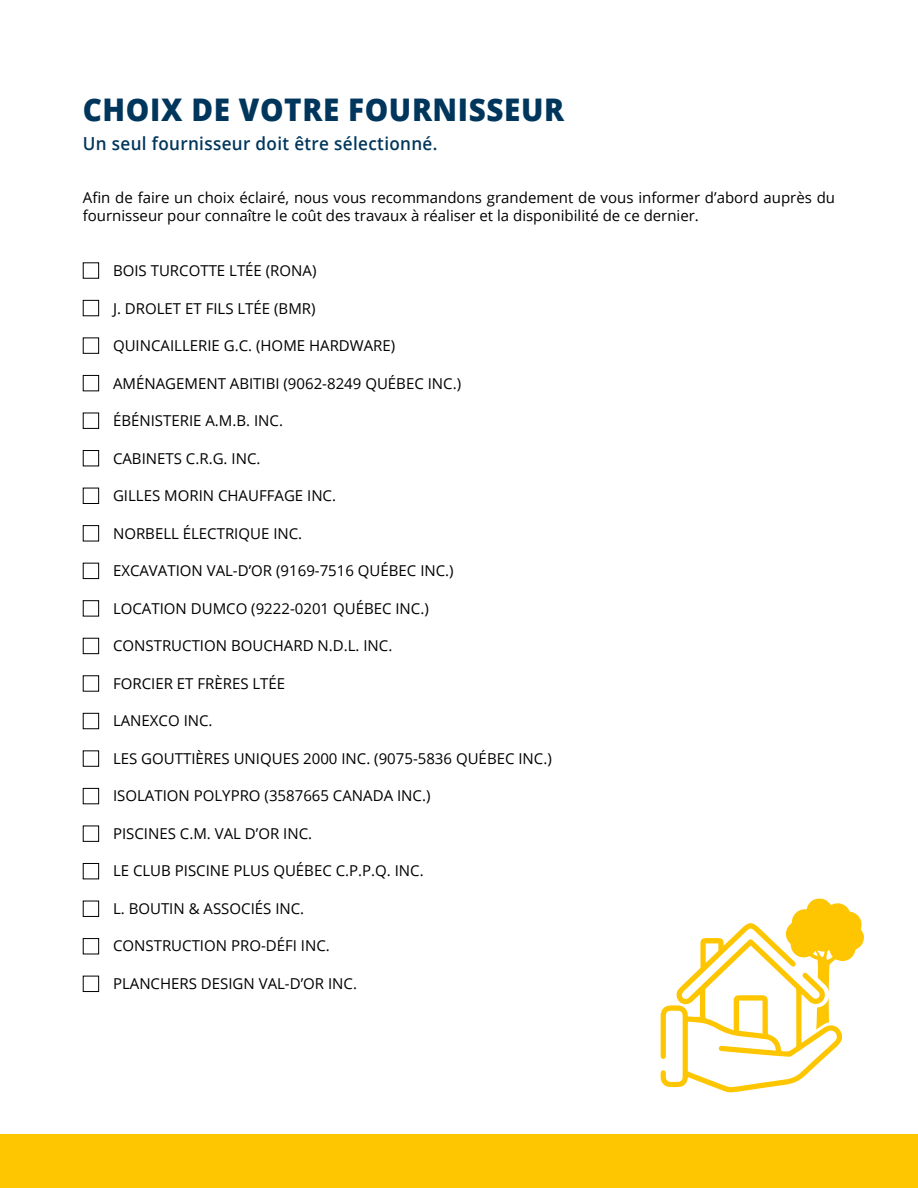
<style>
.page{position:relative;width:918px;height:1188px;background:#fff}
.page>*{position:absolute;margin:0;border:0;box-sizing:border-box;transform-origin:0 0}
.t1{font:800 31.2px "Open Sans";letter-spacing:.02em;color:#00365c;scale:.95 1}
.t2{font:600 18px "Open Sans";letter-spacing:.02em;color:#00365c;scale:.95 1}
.t3{font:15px/18px "Open Sans";color:#000}
</style>
<div class="page">
<div style="left:83px;top:262px;width:16px;height:17px;border:1px solid #000"></div>
<div style="left:83px;top:713px;width:16px;height:16px;border:1px solid #000"></div>
<div style="left:83px;top:488px;width:16px;height:16px;border:1px solid #000"></div>
<div style="left:83px;top:938px;width:16px;height:16px;border:1px solid #000"></div>
<div style="left:83px;top:375px;width:16px;height:16px;border:1px solid #000"></div>
<div style="left:83px;top:826px;width:16px;height:16px;border:1px solid #000"></div>
<div style="left:83px;top:600px;width:16px;height:16px;border:1px solid #000"></div>
<div style="left:83px;top:300px;width:16px;height:16px;border:1px solid #000"></div>
<div style="left:83px;top:750px;width:16px;height:17px;border:1px solid #000"></div>
<div style="left:83px;top:525px;width:16px;height:16px;border:1px solid #000"></div>
<div style="left:83px;top:413px;width:16px;height:16px;border:1px solid #000"></div>
<div style="left:83px;top:863px;width:16px;height:16px;border:1px solid #000"></div>
<div style="left:83px;top:638px;width:16px;height:16px;border:1px solid #000"></div>
<div style="left:83px;top:338px;width:16px;height:16px;border:1px solid #000"></div>
<div style="left:83px;top:788px;width:16px;height:16px;border:1px solid #000"></div>
<div style="left:83px;top:563px;width:16px;height:16px;border:1px solid #000"></div>
<div style="left:83px;top:450px;width:16px;height:16px;border:1px solid #000"></div>
<div style="left:83px;top:901px;width:16px;height:16px;border:1px solid #000"></div>
<div style="left:83px;top:976px;width:16px;height:16px;border:1px solid #000"></div>
<svg style="left:660px;top:898px;width:204px;height:195px"></svg>
<div style="left:0;top:1135px;width:918px;height:53px;background:#fdc600"></div>
<h1 class="t1" style="left:83px;top:86px;width:508px">CHOIX DE VOTRE FOURNISSEUR</h1>
<p class="t2" style="left:83px;top:131px;width:375px">Un seul fournisseur doit être sélectionné.</p>
<p class="t3" style="left:83px;top:188px;width:754px">Afin de faire un choix éclairé, nous vous recommandons grandement de vous informer d’abord auprès du fournisseur pour connaître le coût des travaux à réaliser et la disponibilité de ce dernier.</p>
<p class="t3" style="left:113px;top:261px;width:205px">BOIS TURCOTTE LTÉE (RONA)</p>
<p class="t3" style="left:113px;top:299px;width:204px">J. DROLET ET FILS LTÉE (BMR)</p>
<p class="t3" style="left:113px;top:336px;width:284px">QUINCAILLERIE G.C. (HOME HARDWARE)</p>
<p class="t3" style="left:113px;top:374px;width:350px">AMÉNAGEMENT ABITIBI (9062-8249 QUÉBEC INC.)</p>
<p class="t3" style="left:113px;top:411px;width:172px">ÉBÉNISTERIE A.M.B. INC.</p>
<p class="t3" style="left:113px;top:449px;width:149px">CABINETS C.R.G. INC.</p>
<p class="t3" style="left:113px;top:486px;width:225px">GILLES MORIN CHAUFFAGE INC.</p>
<p class="t3" style="left:113px;top:524px;width:191px">NORBELL ÉLECTRIQUE INC.</p>
<p class="t3" style="left:113px;top:561px;width:342px">EXCAVATION VAL-D’OR (9169-7516 QUÉBEC INC.)</p>
<p class="t3" style="left:113px;top:599px;width:317px">LOCATION DUMCO (9222-0201 QUÉBEC INC.)</p>
<p class="t3" style="left:113px;top:636px;width:281px">CONSTRUCTION BOUCHARD N.D.L. INC.</p>
<p class="t3" style="left:113px;top:674px;width:174px">FORCIER ET FRÈRES LTÉE</p>
<p class="t3" style="left:113px;top:711px;width:101px">LANEXCO INC.</p>
<p class="t3" style="left:113px;top:749px;width:440px">LES GOUTTIÈRES UNIQUES 2000 INC. (9075-5836 QUÉBEC INC.)</p>
<p class="t3" style="left:113px;top:786px;width:319px">ISOLATION POLYPRO (3587665 CANADA INC.)</p>
<p class="t3" style="left:113px;top:824px;width:201px">PISCINES C.M. VAL D’OR INC.</p>
<p class="t3" style="left:113px;top:861px;width:312px">LE CLUB PISCINE PLUS QUÉBEC C.P.P.Q. INC.</p>
<p class="t3" style="left:113px;top:899px;width:193px">L. BOUTIN &amp; ASSOCIÉS INC.</p>
<p class="t3" style="left:113px;top:936px;width:218px">CONSTRUCTION PRO-DÉFI INC.</p>
<p class="t3" style="left:113px;top:974px;width:246px">PLANCHERS DESIGN VAL-D’OR INC.</p>
</div>
